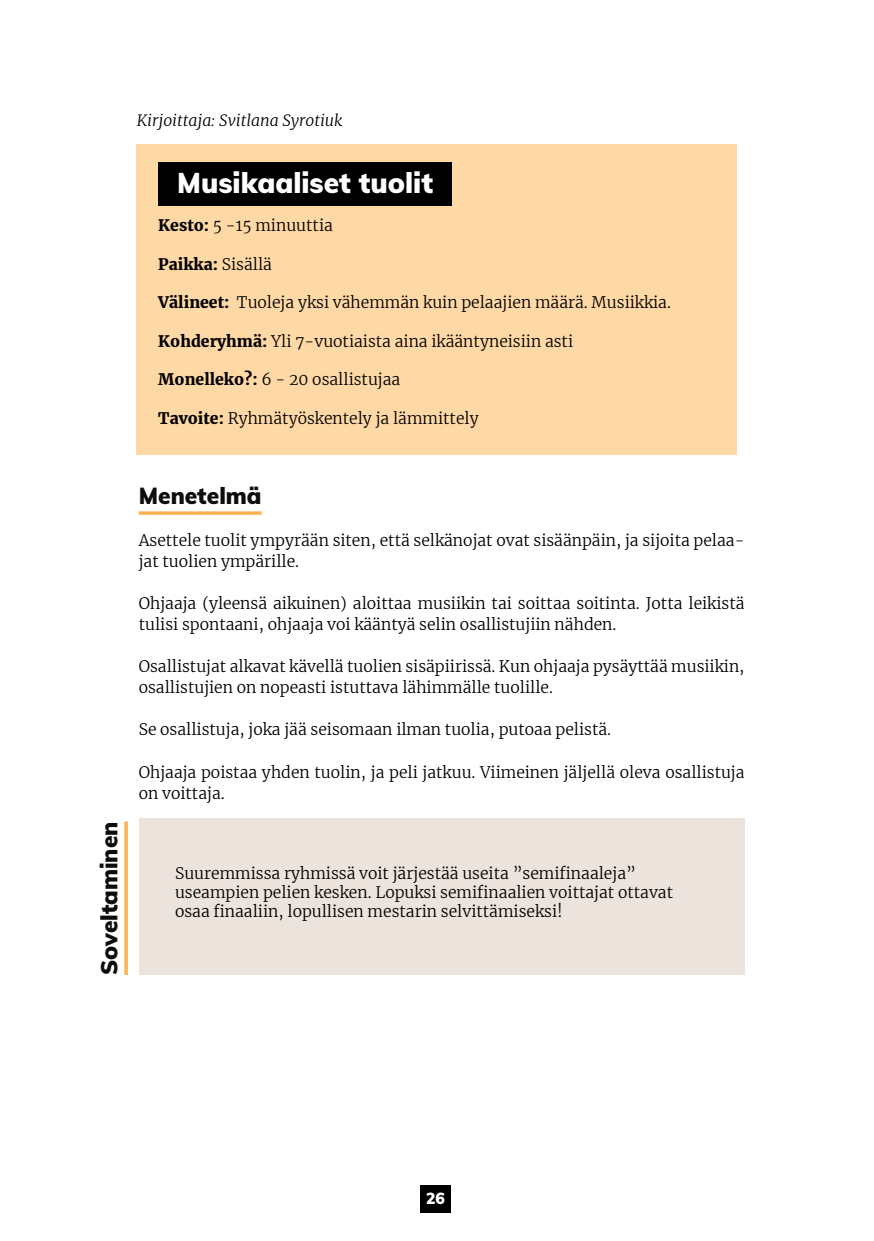
<style>
.page{position:relative;width:874px;height:1241px;background:#fff}
.page>*{position:absolute;margin:0;border:0;box-sizing:border-box;transform-origin:0 0}
.t1{font:900 28px "Mulish";color:#fff}
.H2_-_alleviivaus{font:900 22.75px "Mulish";color:#0d0d0d}
.Leipäteksti{font:300 15.75px/21px "Merriweather";color:#000}
.Leipäteksti-2{font:italic 300 15.75px "Merriweather";color:#000}
.Leipäteksti-3{font:900 15.75px "Merriweather";color:#000}
.t2{font:900 15.75px "Mulish";color:#fff}
.s1{font-weight:900}
.s2{font-weight:300}
</style>
<div class="page">
<div style="left:139px;top:818px;width:605px;height:156px;background:#ebe3dc"></div>
<div style="left:420px;top:1184px;width:30px;height:28px;background:#000"></div>
<div style="left:137px;top:144px;width:600px;height:310px;background:#ffd9a5"></div>
<hr style="left:139px;top:511px;width:122px;height:3px;background:#f9b454">
<div style="left:158px;top:163px;width:293px;height:43px;background:#000"></div>
<svg style="left:124px;top:821px;width:4px;height:153px"></svg>
<p class="Leipäteksti-2" style="left:137px;top:109px;width:207px">Kirjoittaja: Svitlana Syrotiuk</p>
<p class="t1" style="left:177px;top:162px;width:257px">Musikaaliset tuolit</p>
<p class="Leipäteksti" style="left:158px;top:215px;width:176px"><span class="s1">Kesto:</span> 5 -15 minuuttia</p>
<p class="Leipäteksti-3" style="left:158px;top:253px;width:115px">Paikka: <span class="s2">Sisällä</span></p>
<p class="Leipäteksti" style="left:158px;top:291px;width:514px"><span class="s1">Välineet:</span> Tuoleja yksi vähemmän kuin pelaajien määrä. Musiikkia.</p>
<p class="Leipäteksti" style="left:158px;top:330px;width:416px"><span class="s1">Kohderyhmä:</span> Yli 7-vuotiaista aina ikääntyneisiin asti</p>
<p class="Leipäteksti" style="left:158px;top:368px;width:243px"><span class="s1">Monelleko?:</span> 6 - 20 osallistujaa</p>
<p class="Leipäteksti" style="left:158px;top:407px;width:322px"><span class="s1">Tavoite:</span> Ryhmätyöskentely ja lämmittely</p>
<p class="H2_-_alleviivaus" style="left:92px;top:974px;width:155px;rotate:-90deg">Soveltaminen</p>
<p class="H2_-_alleviivaus" style="left:139px;top:479px;width:124px">Menetelmä</p>
<p class="Leipäteksti" style="left:139px;top:529px;width:607px">Asettele tuolit ympyrään siten, että selkänojat ovat sisäänpäin, ja sijoita pelaa&shy;jat tuolien ympärille.</p>
<p class="Leipäteksti" style="left:139px;top:592px;width:607px">Ohjaaja (yleensä aikuinen) aloittaa musiikin tai soittaa soitinta. Jotta leikistä tulisi spontaani, ohjaaja voi kääntyä selin osallistujiin nähden.</p>
<p class="Leipäteksti" style="left:139px;top:655px;width:607px">Osallistujat alkavat kävellä tuolien sisäpiirissä. Kun ohjaaja pysäyttää musiikin, osallistujien on nopeasti istuttava lähimmälle tuolille.</p>
<p class="Leipäteksti" style="left:139px;top:718px;width:473px">Se osallistuja, joka jää seisomaan ilman tuolia, putoaa pelistä.</p>
<p class="Leipäteksti" style="left:139px;top:760px;width:607px">Ohjaaja poistaa yhden tuolin, ja peli jatkuu. Viimeinen jäljellä oleva osallistuja on voittaja.</p>
<p class="Leipäteksti" style="left:175px;top:862px;width:462px">Suuremmissa ryhmissä voit järjestää useita ”semifinaaleja”</p>
<p class="Leipäteksti" style="left:175px;top:881px;width:499px">useampien pelien kesken. Lopuksi semifinaalien voittajat ottavat</p>
<p class="Leipäteksti" style="left:175px;top:900px;width:389px">osaa finaaliin, lopullisen mestarin selvittämiseksi!</p>
<p class="t2" style="left:426px;top:1186px;width:20px">26</p>
</div>
